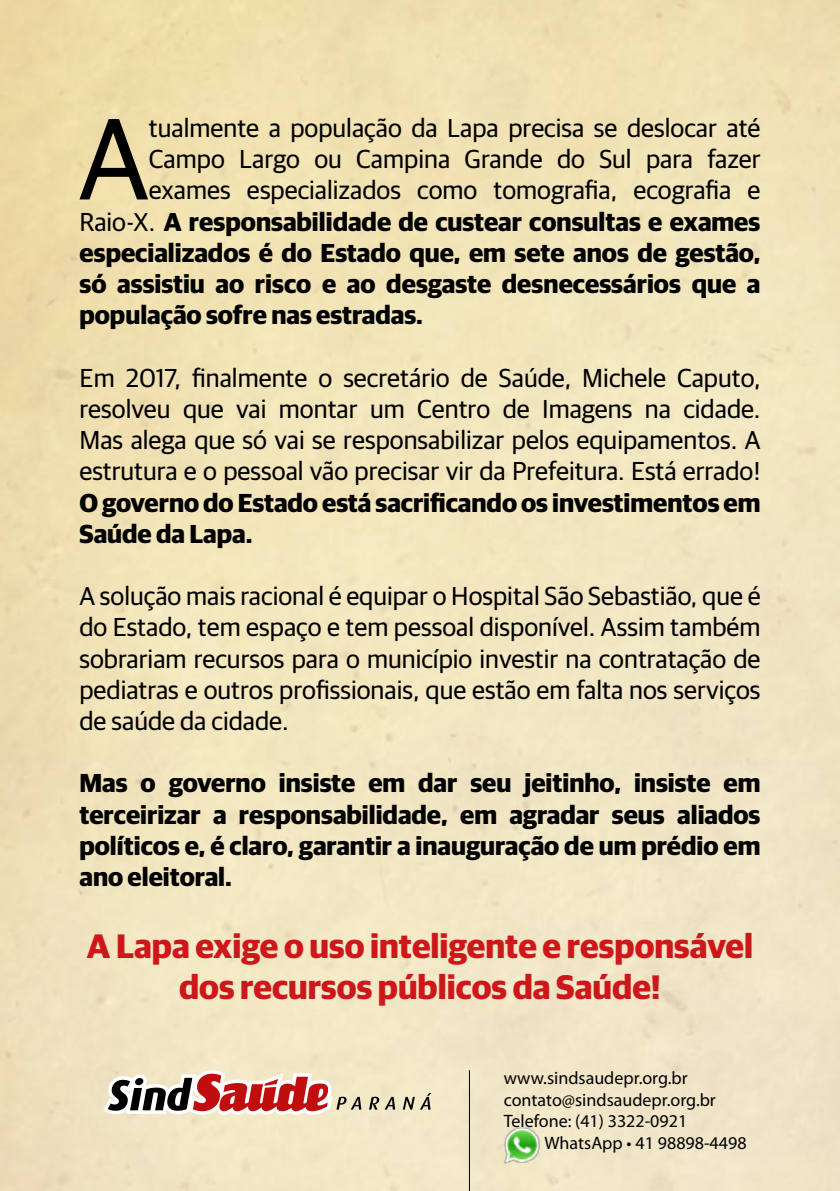
<style>
.page{position:relative;width:840px;height:1191px;background:#fff}
.page>*{position:absolute;margin:0;border:0;box-sizing:border-box;transform-origin:0 0}
.t1{font:116px "Guardian Sans";color:#000}
.t2{font:700 34px/40.8px "Guardian Sans";color:#cd171a;text-align:center}
.t3{font:26px/31.2px "Guardian Sans";color:#000;text-align:justify}
.t4{font:700 26px/31.2px "Guardian Sans";color:#000}
.t5{font:18px/21.8px "Myriad Pro";color:#000}
.s1{font-weight:400}
</style>
<div class="page">
<svg style="left:103px;top:1070px;width:328px;height:44px"></svg>
<img style="left:503px;top:1125px;width:37px;height:40px">
<hr style="left:469px;top:1070px;width:1px;height:121px;background:#000">
<h1 class="t1" style="left:79px;top:76px;width:72px">A</h1>
<p class="t3" style="left:149px;top:110px;width:612px">tualmente a população da Lapa precisa se deslocar até</p>
<p class="t3" style="left:149px;top:142px;width:612px">Campo Largo ou Campina Grande do Sul para fazer</p>
<p class="t3" style="left:149px;top:173px;width:612px">exames especializados como tomografia, ecografia e</p>
<p class="t4" style="left:79px;top:204px;width:682px"><span class="s1">Raio-X.</span> A responsabilidade de custear consultas e exames</p>
<p class="t4" style="left:79px;top:235px;width:682px">especializados é do Estado que, em sete anos de gestão,</p>
<p class="t4" style="left:79px;top:266px;width:682px">só assistiu ao risco e ao desgaste desnecessários que a</p>
<p class="t4" style="left:79px;top:297px;width:345px">população sofre nas estradas.</p>
<p class="t3" style="left:79px;top:360px;width:682px">Em 2017, finalmente o secretário de Saúde, Michele Caputo, resolveu que vai montar um Centro de Imagens na cidade.<br>Mas alega que só vai se responsabilizar pelos equipamentos. A estrutura e o pessoal vão precisar vir da Prefeitura. Está errado!</p>
<p class="t4" style="left:79px;top:484px;width:682px">O governo do Estado está sacrificando os investimentos em<br>Saúde da Lapa.</p>
<p class="t3" style="left:79px;top:578px;width:682px">A solução mais racional é equipar o Hospital São Sebastião, que é do Estado, tem espaço e tem pessoal disponível. Assim também sobrariam recursos para o município investir na contratação de pediatras e outros profissionais, que estão em falta nos serviços de saúde da cidade.</p>
<p class="t4" style="left:79px;top:765px;width:682px;text-align:justify">Mas o governo insiste em dar seu jeitinho, insiste em terceirizar a responsabilidade, em agradar seus aliados políticos e, é claro, garantir a inauguração de um prédio em ano eleitoral.</p>
<h2 class="t2" style="left:87px;top:923px;width:667px">A Lapa exige o uso inteligente e responsável dos recursos públicos da Saúde!</h2>
<p class="t5" style="left:503px;top:1066px;width:213px">www.sindsaudepr.org.br contato@sindsaudepr.org.br<br>Telefone: (41) 3322-0921</p>
<p class="t5" style="left:544px;top:1131px;width:203px">WhatsApp • 41 98898-4498</p>
</div>
